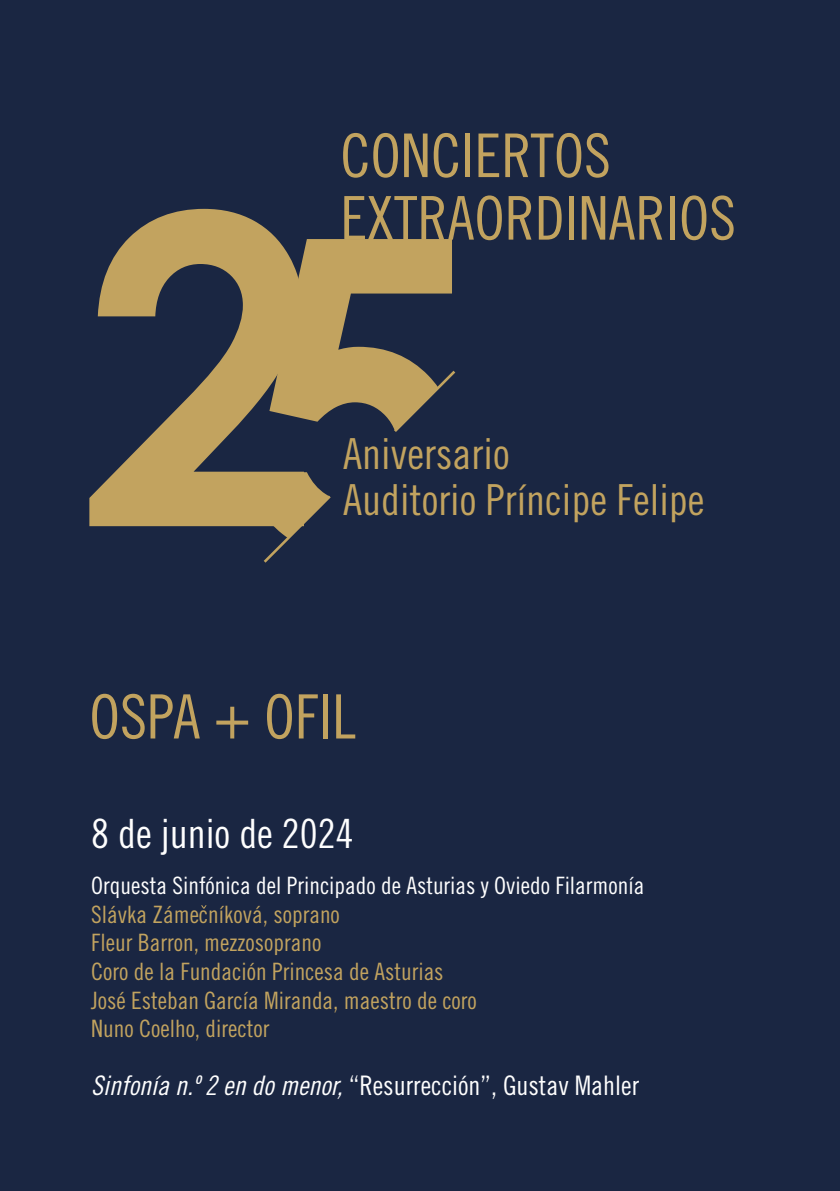
<style>
.page{position:relative;width:840px;height:1191px;background:#fff}
.page>*{position:absolute;margin:0;border:0;box-sizing:border-box;transform-origin:0 0}
.t1{font:61px "Trade Gothic LT Std Cn 18";color:#c2a35f}
.t2{font:60.4px/62.6px "Trade Gothic LT Std Cn 18";color:#c2a35f}
.t3{font:42.8px/46px "Trade Gothic LT Std Cn 18";color:#c2a35f}
.t4{font:40.4px "Trade Gothic LT Std Cn 18";color:#fefefe}
.t5{font:27px "Trade Gothic LT Std Cn 18";color:#fefefe}
.t6{font:24px/28.8px "Trade Gothic LT Std Cn 18";color:#c2a35f}
.t7{font:24px "Trade Gothic LT Std Cn 18";color:#fefefe}
.s1{font-family:"Trade Gothic LT Std Cn 18 Obl"}
</style>
<div class="page">
<div style="left:0;top:0;width:839px;height:1191px;background:#1a2642"></div>
<svg style="left:201px;top:905px;width:5px;height:3px"></svg>
<svg style="left:89px;top:209px;width:188px;height:317px"></svg>
<svg style="left:263px;top:538px;width:27px;height:24px"></svg>
<svg style="left:245px;top:239px;width:207px;height:299px;fill:#c2a35f"></svg>
<h2 class="t2" style="left:340px;top:129px;width:397px">CONCIERTOS<br>EXTRAORDINARIOS</h2>
<h3 class="t3" style="left:343px;top:434px;width:362px">Aniversario<br>Auditorio Príncipe Felipe</h3>
<h1 class="t1" style="left:89px;top:694px;width:268px">OSPA + OFIL</h1>
<h3 class="t4" style="left:91px;top:819px;width:264px">8 de junio de 2024</h3>
<p class="t7" style="left:91px;top:876px;width:554px">Orquesta Sinfónica del Principado de Asturias y Oviedo Filarmonía</p>
<p class="t6" style="left:91px;top:901px;width:387px">Slávka Zámecníková, soprano<br>Fleur Barron, mezzosoprano<br>Coro de la Fundación Princesa de Asturias José Esteban García Miranda, maestro de coro Nuno Coelho, director</p>
<p class="t5" style="left:91px;top:1075px;width:549px"><span class="s1">Sinfonía n.º 2 en do menor,</span> “Resurrección”, Gustav Mahler</p>
</div>
